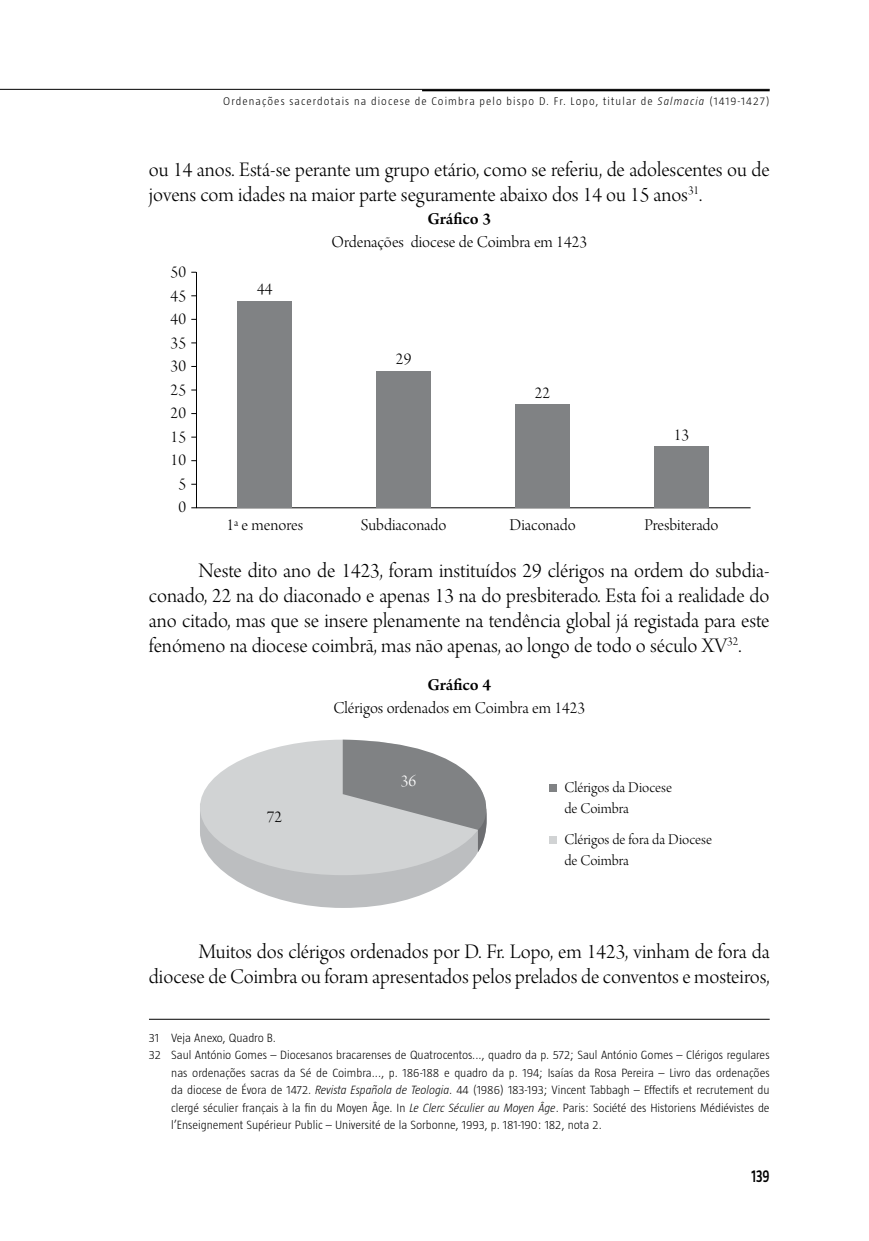
<style>
.page{position:relative;width:869px;height:1241px;background:#fff}
.page>*{position:absolute;margin:0;border:0;box-sizing:border-box;transform-origin:0 0}
.t1{font:21.88px/25px "Arno Pro Light Display";color:#000}
.t2{font:600 17.85px "Taz";color:#000;scale:.75 1}
.t3{font:17.5px/23.4px "Arno Pro Light Display";color:#000;text-align:center}
.t4{font:600 17.5px "Arno Pro";letter-spacing:-.005em;color:#000}
.t5{font:17.5px "Arno Pro Light Display";color:#fff}
.t6{font:15.75px/21px "Arno Pro Light Display";color:#000}
.t7{font:300 12.25px "Taz";color:#000}
.t8{font:300 11.38px "Taz";letter-spacing:.1em;color:#000}
.s1{font-style:italic}
</style>
<div class="page">
<hr style="left:0;top:89px;width:769px;height:1px;background:#000">
<hr style="left:422px;top:90px;width:347px;height:1px;background:#000">
<svg style="left:196px;top:271px;width:554px;height:237px"></svg>
<div style="left:654px;top:447px;width:54px;height:61px;background:#808284"></div>
<div style="left:515px;top:404px;width:54px;height:104px;background:#808284"></div>
<div style="left:376px;top:371px;width:55px;height:137px;background:#808284"></div>
<div style="left:237px;top:301px;width:55px;height:207px;background:#808284"></div>
<div style="left:548px;top:784px;width:8px;height:8px;background:#808284"></div>
<div style="left:548px;top:836px;width:8px;height:8px;background:#d1d3d4"></div>
<svg style="left:200px;top:739px;width:287px;height:168px"></svg>
<hr style="left:149px;top:1018px;width:620px;height:1px;background:#000">
<p class="t8" style="left:223px;top:95px;width:547px">Ordenações sacerdotais na diocese de Coimbra pelo bispo D. Fr. Lopo, titular de <span class="s1">Salmacia</span> (1419-1427)</p>
<p class="t1" style="left:149px;top:159px;width:622px">ou 14 anos. Está-se perante um grupo etário, como se referiu, de adolescentes ou de jovens com idades na maior parte seguramente abaixo dos 14 ou 15 anos<sup>31</sup>.</p>
<p class="t4" style="left:427px;top:209px;width:65px">Gráfico 3</p>
<p class="t3" style="left:331px;top:231px;width:257px">Ordenações diocese de Coimbra em 1423</p>
<p class="t3" style="left:170px;top:261px;width:17px">50<br>45<br>40<br>35<br>30<br>25<br>20<br>15<br>10<br>5<br>0</p>
<p class="t3" style="left:226px;top:514px;width:78px">1ª e menores</p>
<p class="t3" style="left:361px;top:513px;width:87px">Subdiaconado</p>
<p class="t3" style="left:509px;top:514px;width:68px">Diaconado</p>
<p class="t3" style="left:644px;top:514px;width:76px">Presbiterado</p>
<p class="t3" style="left:257px;top:278px;width:17px">44</p>
<p class="t3" style="left:396px;top:349px;width:17px">29</p>
<p class="t3" style="left:534px;top:382px;width:17px">22</p>
<p class="t3" style="left:673px;top:424px;width:17px">13</p>
<p class="t1" style="left:149px;top:559px;width:621px;text-align:justify;text-indent:50px">Neste dito ano de 1423, foram instituídos 29 clérigos na ordem do subdia‑ conado, 22 na do diaconado e apenas 13 na do presbiterado. Esta foi a realidade do ano citado, mas que se insere plenamente na tendência global já registada para este fenómeno na diocese coimbrã, mas não apenas, ao longo de todo o século XV<sup>32</sup>.</p>
<p class="t4" style="left:427px;top:674px;width:65px">Gráfico 4</p>
<p class="t3" style="left:333px;top:697px;width:253px">Clérigos ordenados em Coimbra em 1423</p>
<p class="t3" style="left:266px;top:806px;width:17px">72</p>
<p class="t5" style="left:400px;top:770px;width:17px">36</p>
<p class="t6" style="left:564px;top:777px;width:109px">Clérigos da Diocese de Coimbra</p>
<p class="t6" style="left:564px;top:829px;width:149px">Clérigos de fora da Diocese de Coimbra</p>
<p class="t1" style="left:149px;top:940px;width:622px;text-align:right">Muitos dos clérigos ordenados por D. Fr. Lopo, em 1423, vinham de fora da diocese de Coimbra ou foram apresentados pelos prelados de conventos e mosteiros,</p>
<p class="t7" style="left:149px;top:1030px;width:126px">31 Veja Anexo, Quadro B.</p>
<p class="t7" style="left:149px;top:1048px;width:622px">32 Saul António Gomes – Diocesanos bracarenses de Quatrocentos..., quadro da p. 572; Saul António Gomes – Clérigos regulares</p>
<p class="t7" style="left:171px;top:1065px;width:599px">nas ordenações sacras da Sé de Coimbra..., p. 186-188 e quadro da p. 194; Isaías da Rosa Pereira – Livro das ordenações</p>
<p class="t7" style="left:171px;top:1083px;width:599px">da diocese de Évora de 1472. <span class="s1">Revista Española de Teologia</span>. 44 (1986) 183-193; Vincent Tabbagh – Effectifs et recrutement du</p>
<p class="t7" style="left:171px;top:1100px;width:599px">clergé séculier français à la fin du Moyen Âge. In <span class="s1">Le Clerc Séculier au Moyen Âge</span>. Paris: Société des Historiens Médiévistes de</p>
<p class="t7" style="left:171px;top:1118px;width:429px">l’Enseignement Supérieur Public – Université de la Sorbonne, 1993, p. 181-190: 182, nota 2.</p>
<p class="t2" style="left:751px;top:1166px;width:26px">139</p>
</div>
